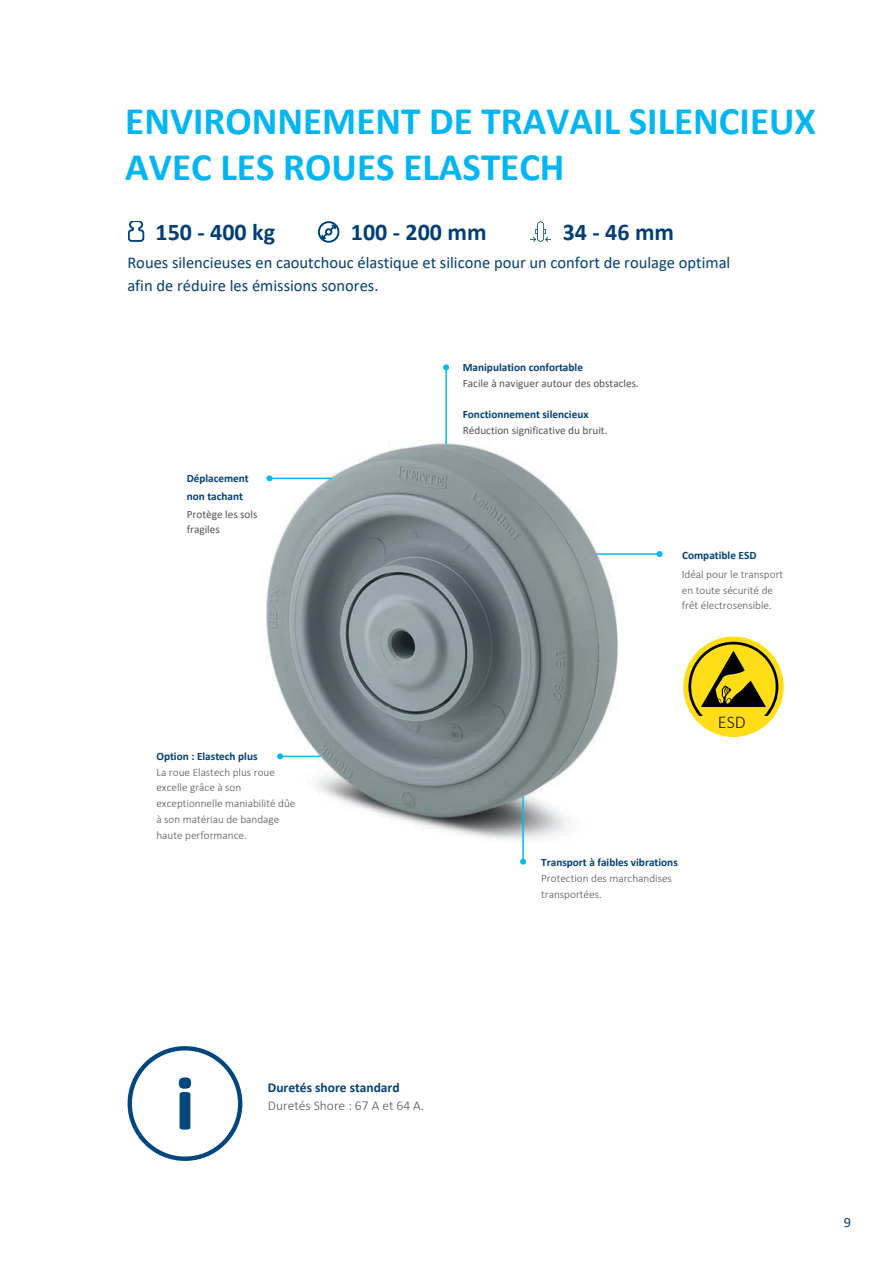
<style>
.page{position:relative;width:893px;height:1263px;background:#fff}
.page>*{position:absolute;margin:0;border:0;box-sizing:border-box;transform-origin:0 0}
.t1{font:700 39px/46.8px "Calibri";color:#00b6f2}
.t2{font:700 24px "Calibri";color:#003f76}
.t3{font:300 18px "Calibri";color:#171615}
.t4{font:16.5px/23.1px "Calibri";color:#003f76}
.t5{font:14.25px "Calibri";color:#003f76}
.t6{font:300 13.5px "Calibri";color:#545453}
.t7{font:700 13.5px "Calibri";color:#003f76}
.t8{font:300 11.25px/15.8px "Calibri";color:#545453}
.t9{font:700 11.25px/18px "Calibri";color:#003f76}
.t10{font:11.25px/15.8px "Calibri";color:#545453}
</style>
<div class="page">
<img style="left:266px;top:443px;width:428px;height:419px">
<hr style="left:597px;top:553px;width:63px;height:2px;background:#01bbf0">
<svg style="left:657px;top:551px;width:6px;height:6px"></svg>
<hr style="left:280px;top:756px;width:40px;height:1px;background:#01bbf0">
<svg style="left:277px;top:753px;width:6px;height:6px"></svg>
<hr style="left:445px;top:367px;width:2px;height:77px;background:#01bbf0">
<svg style="left:443px;top:364px;width:6px;height:6px"></svg>
<hr style="left:269px;top:478px;width:62px;height:1px;background:#01bbf0">
<svg style="left:266px;top:475px;width:6px;height:6px"></svg>
<hr style="left:522px;top:797px;width:2px;height:65px;background:#01bbf0">
<svg style="left:520px;top:859px;width:6px;height:6px"></svg>
<svg style="left:128px;top:221px;width:16px;height:21px"></svg>
<svg style="left:318px;top:221px;width:21px;height:22px"></svg>
<svg style="left:530px;top:221px;width:21px;height:21px"></svg>
<svg style="left:128px;top:1046px;width:114px;height:115px"></svg>
<div style="left:683px;top:636px;width:101px;height:101px;background:#ffdd17;border-radius:50%"></div>
<svg style="left:688px;top:642px;width:90px;height:74px"></svg>
<h1 class="t1" style="left:125px;top:97px;width:692px">ENVIRONNEMENT DE TRAVAIL SILENCIEUX<br>AVEC LES ROUES ELASTECH</h1>
<h2 class="t2" style="left:156px;top:215px;width:121px">150 - 400 kg</h2>
<h2 class="t2" style="left:351px;top:215px;width:137px">100 - 200 mm</h2>
<h2 class="t2" style="left:563px;top:215px;width:113px">34 - 46 mm</h2>
<h3 class="t4" style="left:127px;top:250px;width:604px">Roues silencieuses en caoutchouc élastique et silicone pour un confort de roulage optimal afin de réduire les émissions sonores.</h3>
<p class="t9" style="left:187px;top:469px;width:64px">Déplacement non tachant</p>
<p class="t10" style="left:187px;top:506px;width:72px">Protège les sols fragiles</p>
<p class="t9" style="left:156px;top:747px;width:103px">Option : Elastech plus</p>
<p class="t8" style="left:156px;top:764px;width:141px">La roue Elastech plus roue excelle grâce à son exceptionnelle maniabilité dûe à son matériau de bandage haute performance.</p>
<p class="t9" style="left:463px;top:358px;width:122px">Manipulation confortable</p>
<p class="t10" style="left:463px;top:375px;width:178px">Facile à naviguer autour des obstacles.</p>
<p class="t9" style="left:463px;top:406px;width:127px">Fonctionnement silencieux</p>
<p class="t10" style="left:463px;top:422px;width:146px">Réduction significative du bruit.</p>
<p class="t9" style="left:682px;top:546px;width:76px">Compatible ESD</p>
<p class="t8" style="left:682px;top:566px;width:103px">Idéal pour le transport en toute sécurité de frêt électrosensible.</p>
<h3 class="t3" style="left:718px;top:711px;width:29px">ESD</h3>
<p class="t9" style="left:541px;top:853px;width:138px">Transport à faibles vibrations</p>
<p class="t8" style="left:541px;top:870px;width:132px">Protection des marchandises transportées.</p>
<p class="t7" style="left:268px;top:1078px;width:133px">Duretés shore standard</p>
<p class="t6" style="left:268px;top:1097px;width:158px">Duretés Shore : 67 A et 64 A.</p>
<p class="t5" style="left:844px;top:1212px;width:9px">9</p>
</div>
